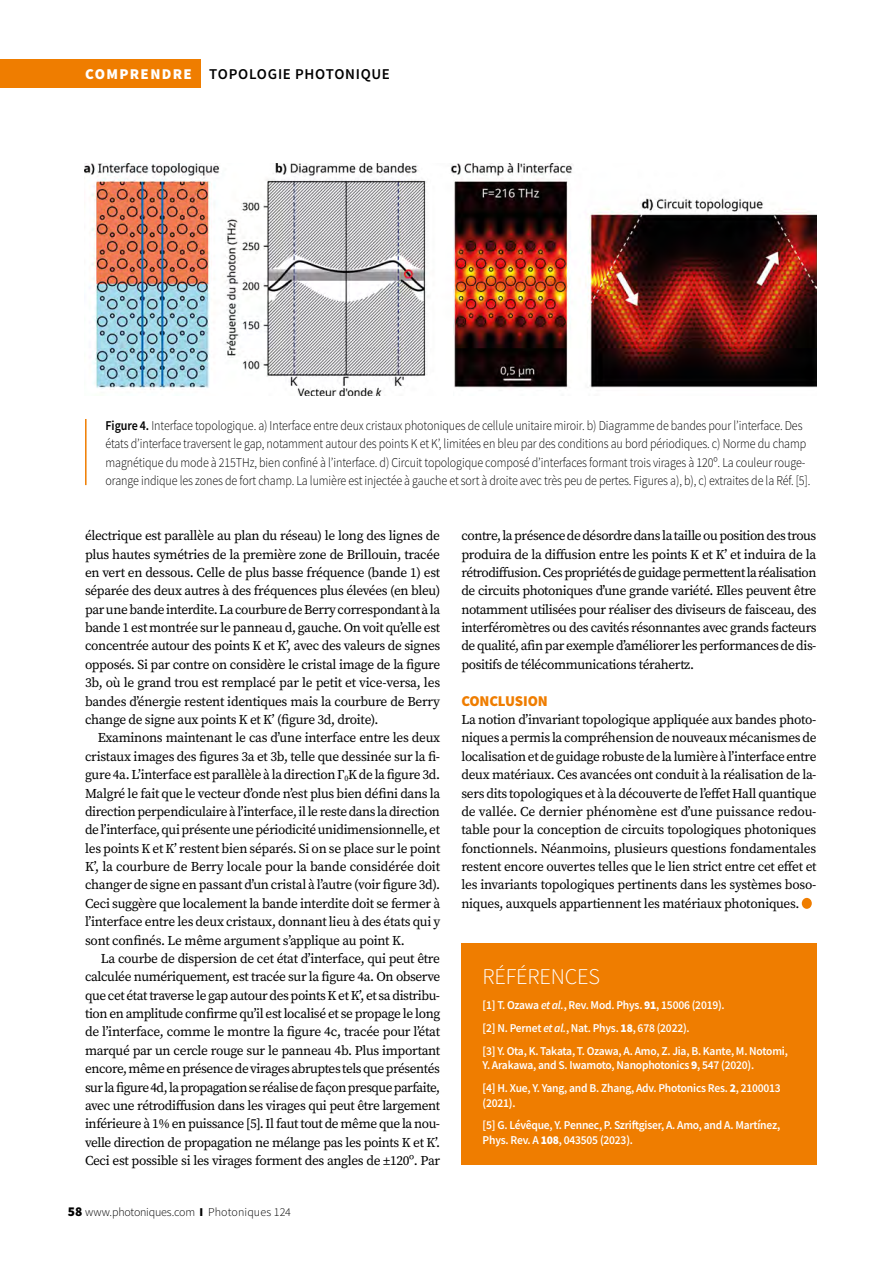
<style>
.page{position:relative;width:893px;height:1263px;background:#fff}
.page>*{position:absolute;margin:0;border:0;box-sizing:border-box;transform-origin:0 0}
.t1{font:300 22.5px "Source Sans Pro";letter-spacing:-.01em;color:#fff}
.t2{font:900 15px "Source Sans Pro";letter-spacing:.09em;color:#fff}
.t3{font:600 15px "Source Sans Pro";color:#000}
.t4{font:900 15px "Source Sans Pro";letter-spacing:-.01em;color:#ef7d00}
.t5{font:13.5px/18.3px "Source Serif Pro";letter-spacing:-.025em;color:#000;text-align:justify}
.t6{font:300 13.5px/18.3px "Source Sans Pro";letter-spacing:-.01em;color:#000;scale:.89 1}
.t7{font:600 12px/23px "Source Sans Pro";letter-spacing:-.02em;color:#fff;scale:.96 1}
.t8{font:300 12px "Source Sans Pro";color:#000}
.s1{font-weight:600;color:#000}
.s2{font-weight:600}
.s3{font-weight:900;font-size:13.5px}
.s4{font-weight:900}
.s5{font-style:italic}
</style>
<div class="page">
<div style="left:0;top:60px;width:200px;height:28px;background:#ef7d00"></div>
<div style="left:461px;top:944px;width:355px;height:221px;background:#ef7d00"></div>
<div style="left:802px;top:898px;width:10px;height:11px;background:#ef7d00;border-radius:50%"></div>
<img style="left:85px;top:163px;width:731px;height:232px">
<hr style="left:85px;top:419px;width:2px;height:66px;background:#ef7d00">
<p class="t2" style="left:85px;top:64px;width:135px">COMPRENDRE <span class="s1">topologie</span></p>
<p class="t3" style="left:295px;top:64px;width:11px">photonique</p>
<p class="t6" style="left:106px;top:416px;width:794px"><span class="s2">Figure 4.</span> Interface topologique. a) Interface entre deux cristaux photoniques de cellule unitaire miroir. b) Diagramme de bandes pour l’interface. Des états d’interface traversent le gap, notamment autour des points K et K’, limitées en bleu par des conditions au bord périodiques. c) Norme du champ magnétique du mode à 215THz, bien confiné à l’interface. d) Circuit topologique composé d’interfaces formant trois virages à 120º. La couleur rouge&shy;orange indique les zones de fort champ. La lumière est injectée à gauche et sort à droite avec très peu de pertes. Figures a), b), c) extraites de la Réf. [5].</p>
<p class="t5" style="left:85px;top:527px;width:357px">électrique est parallèle au plan du réseau) le long des lignes de plus hautes symétries de la première zone de Brillouin, tracée en vert en dessous. Celle de plus basse fréquence (bande 1) est séparée des deux autres à des fréquences plus élevées (en bleu) par une bande interdite. La courbure de Berry correspondant à la bande 1 est montrée sur le panneau d, gauche. On voit qu’elle est concentrée autour des points K et K’, avec des valeurs de signes opposés. Si par contre on considère le cristal image de la figure 3b, où le grand trou est remplacé par le petit et vice-versa, les bandes d’énergie restent identiques mais la courbure de Berry change de signe aux points K et K’ (figure 3d, droite).</p>
<p class="t5" style="left:85px;top:729px;width:357px;text-indent:13px">Examinons maintenant le cas d’une interface entre les deux cristaux images des figures 3a et 3b, telle que dessinée sur la fi&shy;gure 4a. L’interface est parallèle à la direction Γ<sub>0</sub>K de la figure 3d.<br>Malgré le fait que le vecteur d’onde n’est plus bien défini dans la direction perpendiculaire à l’interface, il le reste dans la direction de l’interface, qui présente une périodicité unidimensionnelle, et les points K et K’ restent bien séparés. Si on se place sur le point K’, la courbure de Berry locale pour la bande considérée doit changer de signe en passant d’un cristal à l’autre (voir figure 3d).<br>Ceci suggère que localement la bande interdite doit se fermer à l’interface entre les deux cristaux, donnant lieu à des états qui y sont confinés. Le même argument s’applique au point K.</p>
<p class="t5" style="left:85px;top:949px;width:357px;text-indent:16px">La courbe de dispersion de cet état d’interface, qui peut être calculée numériquement, est tracée sur la figure 4a. On observe que cet état traverse le gap autour des points K et K’, et sa distribu&shy;tion en amplitude confirme qu’il est localisé et se propage le long de l’interface, comme le montre la figure 4c, tracée pour l’état marqué par un cercle rouge sur le panneau 4b. Plus important encore, même en présence de virages abruptes tels que présentés sur la figure 4d, la propagation se réalise de façon presque parfaite, avec une rétrodiffusion dans les virages qui peut être largement inférieure à 1% en puissance [5]. Il faut tout de même que la nou&shy;velle direction de propagation ne mélange pas les points K et K’.<br>Ceci est possible si les virages forment des angles de ±120º. Par</p>
<p class="t8" style="left:68px;top:1205px;width:225px"><span class="s3">58</span> www.photoniques.com <span class="s4">I</span> Photoniques 124</p>
<p class="t5" style="left:461px;top:527px;width:357px">contre, la présence de désordre dans la taille ou position des trous produira de la diffusion entre les points K et K’ et induira de la rétrodiffusion. Ces propriétés de guidage permettent la réalisation de circuits photoniques d’une grande variété. Elles peuvent être notamment utilisées pour réaliser des diviseurs de faisceau, des interféromètres ou des cavités résonnantes avec grands facteurs de qualité, afin par exemple d’améliorer les performances de dis&shy;positifs de télécommunications térahertz.</p>
<p class="t4" style="left:461px;top:690px;width:88px">CONCLUSION</p>
<p class="t5" style="left:461px;top:710px;width:357px">La notion d’invariant topologique appliquée aux bandes photo&shy;niques a permis la compréhension de nouveaux mécanismes de localisation et de guidage robuste de la lumière à l’interface entre deux matériaux. Ces avancées ont conduit à la réalisation de la&shy;sers dits topologiques et à la découverte de l’effet Hall quantique de vallée. Ce dernier phénomène est d’une puissance redou&shy;table pour la conception de circuits topologiques photoniques fonctionnels. Néanmoins, plusieurs questions fondamentales restent encore ouvertes telles que le lien strict entre cet effet et les invariants topologiques pertinents dans les systèmes boso&shy;niques, auxquels appartiennent les matériaux photoniques.</p>
<h1 class="t1" style="left:483px;top:962px;width:119px">RÉFÉRENCES</h1>
<p class="t7" style="left:483px;top:993px;width:319px">[1] T. Ozawa <span class="s5">et al.</span>, Rev. Mod. Phys. <span class="s4">91</span>, 15006 (2019).<br>[2] N. Pernet <span class="s5">et al.</span>, Nat. Phys. <span class="s4">18</span>, 678 (2022).<br>[3] Y. Ota, K. Takata, T. Ozawa, A. Amo, Z. Jia, B. Kante, M. Notomi,</p>
<p class="t7" style="left:483px;top:1053px;width:312px">Y. Arakawa, and S. Iwamoto, Nanophotonics <span class="s4">9</span>, 547 (2020).<br>[4] H. Xue, Y. Yang, and B. Zhang, Adv. Photonics Res. <span class="s4">2</span>, 2100013</p>
<p class="t7" style="left:483px;top:1091px;width:311px">(2021).<br>[5] G. Lévêque, Y. Pennec, P. Szriftgiser, A. Amo, and A. Martínez,</p>
<p class="t7" style="left:483px;top:1128px;width:158px">Phys. Rev. A <span class="s4">108</span>, 043505 (2023).</p>
</div>
